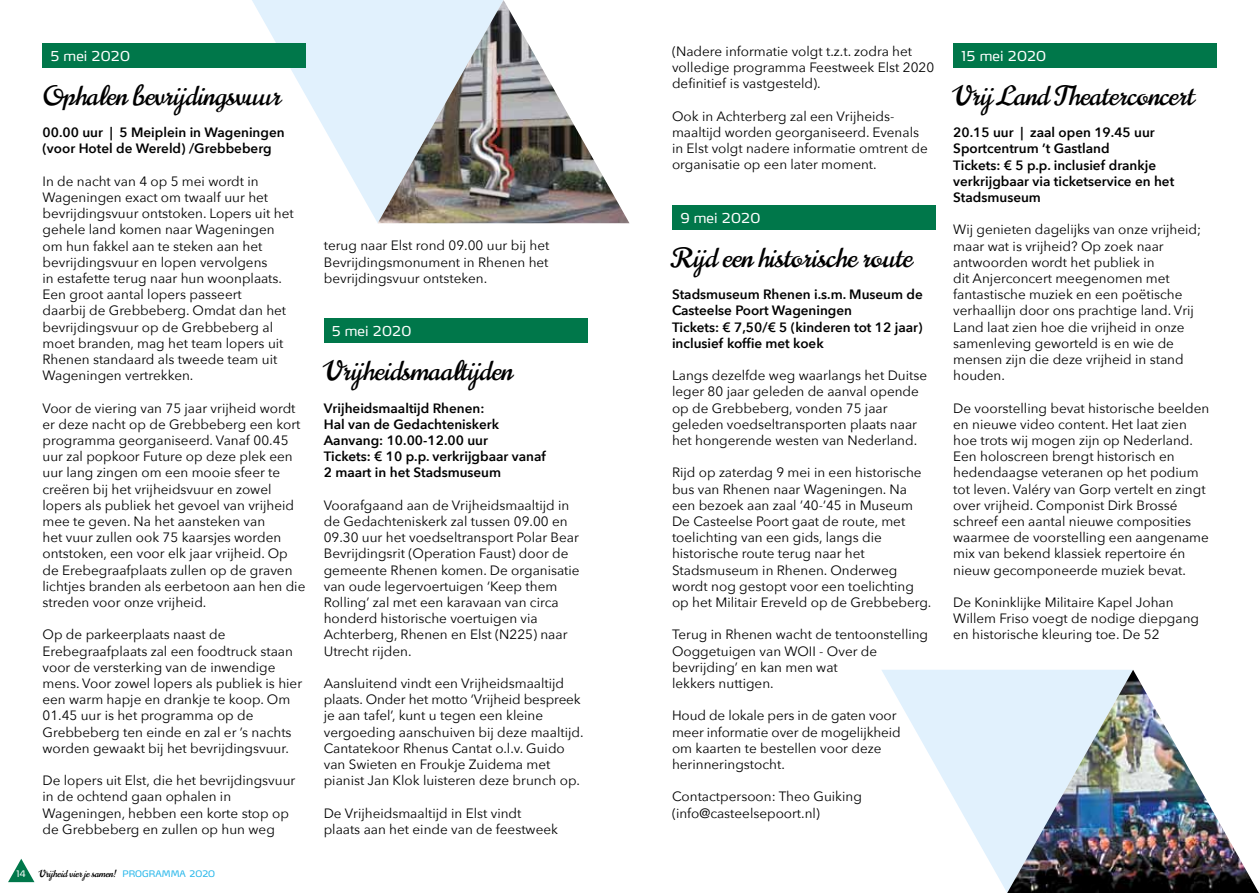
<style>
.page{position:relative;width:1259px;height:893px;background:#fff}
.page>*{position:absolute;margin:0;border:0;box-sizing:border-box;transform-origin:0 0}
.t1{font:27px "Norican";color:#000}
.t2{font:13.5px/16.2px "Avenir Next";color:#000}
.t3{font:600 13.5px/16.2px "Avenir Next";color:#000}
.t4{font:13.5px "Max LF";letter-spacing:.005em;color:#fff}
.t5{font:9.9px "Norican";color:#000}
.t6{font:8.85px "Max LF";color:#fff}
.s1{font-family:"Max LF";font-size:8.85px;color:#21b5ea}
</style>
<div class="page">
<svg style="left:8px;top:859px;width:26px;height:23px"></svg>
<svg style="left:252px;top:0;width:126px;height:223px"></svg>
<svg style="left:882px;top:670px;width:125px;height:222px;fill:#e3f1fd"></svg>
<img style="left:1007px;top:670px;width:252px;height:223px">
<img style="left:378px;top:0;width:251px;height:223px">
<div style="left:43px;top:43px;width:263px;height:25px;background:#00774a"></div>
<div style="left:324px;top:318px;width:263px;height:25px;background:#00774a"></div>
<div style="left:672px;top:205px;width:263px;height:25px;background:#00774a"></div>
<div style="left:953px;top:43px;width:264px;height:25px;background:#00774a"></div>
<p class="t4" style="left:51px;top:47px;width:81px">5 mei 2020</p>
<h1 class="t1" style="left:43px;top:77px;width:240px">Ophalen bevrijdingsvuur</h1>
<p class="t3" style="left:43px;top:124px;width:244px">00.00 uur | 5 Meiplein in Wageningen (voor Hotel de Wereld) /Grebbeberg</p>
<p class="t2" style="left:43px;top:172px;width:253px">In de nacht van 4 op 5 mei wordt in Wageningen exact om twaalf uur het bevrijdingsvuur ontstoken. Lopers uit het gehele land komen naar Wageningen om hun fakkel aan te steken aan het bevrijdingsvuur en lopen vervolgens<br>in estafette terug naar hun woonplaats.<br>Een groot aantal lopers passeert<br>daarbij de Grebbeberg. Omdat dan het bevrijdingsvuur op de Grebbeberg al moet branden, mag het team lopers uit Rhenen standaard als tweede team uit Wageningen vertrekken.</p>
<p class="t2" style="left:43px;top:399px;width:264px">Voor de viering van 75 jaar vrijheid wordt er deze nacht op de Grebbeberg een kort programma georganiseerd. Vanaf 00.45 uur zal popkoor Future op deze plek een uur lang zingen om een mooie sfeer te creëren bij het vrijheidsvuur en zowel lopers als publiek het gevoel van vrijheid mee te geven. Na het aansteken van<br>het vuur zullen ook 75 kaarsjes worden ontstoken, een voor elk jaar vrijheid. Op de Erebegraafplaats zullen op de graven lichtjes branden als eerbetoon aan hen die streden voor onze vrijheid.</p>
<p class="t2" style="left:43px;top:626px;width:261px">Op de parkeerplaats naast de Erebegraafplaats zal een foodtruck staan voor de versterking van de inwendige mens. Voor zowel lopers als publiek is hier een warm hapje en drankje te koop. Om 01.45 uur is het programma op de Grebbeberg ten einde en zal er ’s nachts worden gewaakt bij het bevrijdingsvuur.</p>
<p class="t2" style="left:43px;top:772px;width:254px">De lopers uit Elst, die het bevrijdingsvuur in de ochtend gaan ophalen in Wageningen, hebben een korte stop op de Grebbeberg en zullen op hun weg</p>
<p class="t6" style="left:16px;top:868px;width:11px">14</p>
<p class="t5" style="left:39px;top:867px;width:178px">Vrijheid vier je samen! <span class="s1">PROGRAMMA 2O2O</span></p>
<p class="t2" style="left:324px;top:237px;width:227px;text-align:justify">terug naar Elst rond 09.00 uur bij het Bevrijdingsmonument in Rhenen het bevrijdingsvuur ontsteken.</p>
<p class="t4" style="left:332px;top:322px;width:81px">5 mei 2020</p>
<h1 class="t1" style="left:324px;top:352px;width:190px">Vrijheidsmaaltijden</h1>
<p class="t3" style="left:324px;top:399px;width:224px">Vrijheidsmaaltijd Rhenen:<br>Hal van de Gedachteniskerk<br>Aanvang: 10.00-12.00 uur<br>Tickets: € 10 p.p. verkrijgbaar vanaf<br>2 maart in het Stadsmuseum</p>
<p class="t2" style="left:324px;top:496px;width:257px">Voorafgaand aan de Vrijheidsmaaltijd in de Gedachteniskerk zal tussen 09.00 en 09.30 uur het voedseltransport Polar Bear Bevrijdingsrit (Operation Faust) door de gemeente Rhenen komen. De organisatie van oude legervoertuigen ‘Keep them Rolling’ zal met een karavaan van circa honderd historische voertuigen via Achterberg, Rhenen en Elst (N225) naar Utrecht rijden.</p>
<p class="t2" style="left:324px;top:675px;width:261px">Aansluitend vindt een Vrijheidsmaaltijd plaats. Onder het motto ‘Vrijheid bespreek je aan tafel’, kunt u tegen een kleine vergoeding aanschuiven bij deze maaltijd.<br>Cantatekoor Rhenus Cantat o.l.v. Guido van Swieten en Froukje Zuidema met pianist Jan Klok luisteren deze brunch op.</p>
<p class="t2" style="left:324px;top:804px;width:236px">De Vrijheidsmaaltijd in Elst vindt plaats aan het einde van de feestweek</p>
<p class="t2" style="left:672px;top:43px;width:264px">(Nadere informatie volgt t.z.t. zodra het volledige programma Feestweek Elst 2020 definitief is vastgesteld).</p>
<p class="t2" style="left:672px;top:107px;width:257px">Ook in Achterberg zal een Vrijheids&shy;maaltijd worden georganiseerd. Evenals in Elst volgt nadere informatie omtrent de organisatie op een later moment.</p>
<p class="t4" style="left:680px;top:209px;width:81px">9 mei 2020</p>
<h1 class="t1" style="left:672px;top:239px;width:242px">Rijd een historische route</h1>
<p class="t3" style="left:672px;top:286px;width:252px">Stadsmuseum Rhenen i.s.m. Museum de Casteelse Poort Wageningen<br>Tickets: € 7,50/€ 5 (kinderen tot 12 jaar) inclusief koffie met koek</p>
<p class="t2" style="left:672px;top:367px;width:257px">Langs dezelfde weg waarlangs het Duitse leger 80 jaar geleden de aanval opende op de Grebbeberg, vonden 75 jaar geleden voedseltransporten plaats naar het hongerende westen van Nederland.</p>
<p class="t2" style="left:672px;top:464px;width:261px">Rijd op zaterdag 9 mei in een historische bus van Rhenen naar Wageningen. Na een bezoek aan zaal ’40-’45 in Museum De Casteelse Poort gaat de route, met toelichting van een gids, langs die historische route terug naar het Stadsmuseum in Rhenen. Onderweg wordt nog gestopt voor een toelichting op het Militair Ereveld op de Grebbeberg.</p>
<p class="t2" style="left:672px;top:626px;width:258px">Terug in Rhenen wacht de tentoonstelling<br>Ooggetuigen van WOII - Over de bevrijding’ en kan men wat<br>lekkers nuttigen.</p>
<p class="t2" style="left:672px;top:707px;width:230px">Houd de lokale pers in de gaten voor meer informatie over de mogelijkheid om kaarten te bestellen voor deze herinneringstocht.</p>
<p class="t2" style="left:672px;top:788px;width:191px">Contactpersoon: Theo Guiking (info@casteelsepoort.nl)</p>
<p class="t4" style="left:961px;top:47px;width:86px">15 mei 2020</p>
<h1 class="t1" style="left:953px;top:77px;width:243px">Vrij Land Theaterconcert</h1>
<p class="t3" style="left:953px;top:124px;width:222px">20.15 uur | zaal open 19.45 uur<br>Sportcentrum ’t Gastland<br>Tickets: € 5 p.p. inclusief drankje verkrijgbaar via ticketservice en het<br>Stadsmuseum</p>
<p class="t2" style="left:953px;top:221px;width:249px">Wij genieten dagelijks van onze vrijheid; maar wat is vrijheid? Op zoek naar antwoorden wordt het publiek in<br>dit Anjerconcert meegenomen met fantastische muziek en een poëtische verhaallijn door ons prachtige land. Vrij Land laat zien hoe die vrijheid in onze samenleving geworteld is en wie de mensen zijn die deze vrijheid in stand houden.</p>
<p class="t2" style="left:953px;top:399px;width:258px">De voorstelling bevat historische beelden en nieuwe video content. Het laat zien hoe trots wij mogen zijn op Nederland.<br>Een holoscreen brengt historisch en hedendaagse veteranen op het podium tot leven. Valéry van Gorp vertelt en zingt over vrijheid. Componist Dirk Brossé schreef een aantal nieuwe composities waarmee de voorstelling een aangename mix van bekend klassiek repertoire én nieuw gecomponeerde muziek bevat.</p>
<p class="t2" style="left:953px;top:594px;width:247px">De Koninklijke Militaire Kapel Johan<br>Willem Friso voegt de nodige diepgang en historische kleuring toe. De 52</p>
</div>
